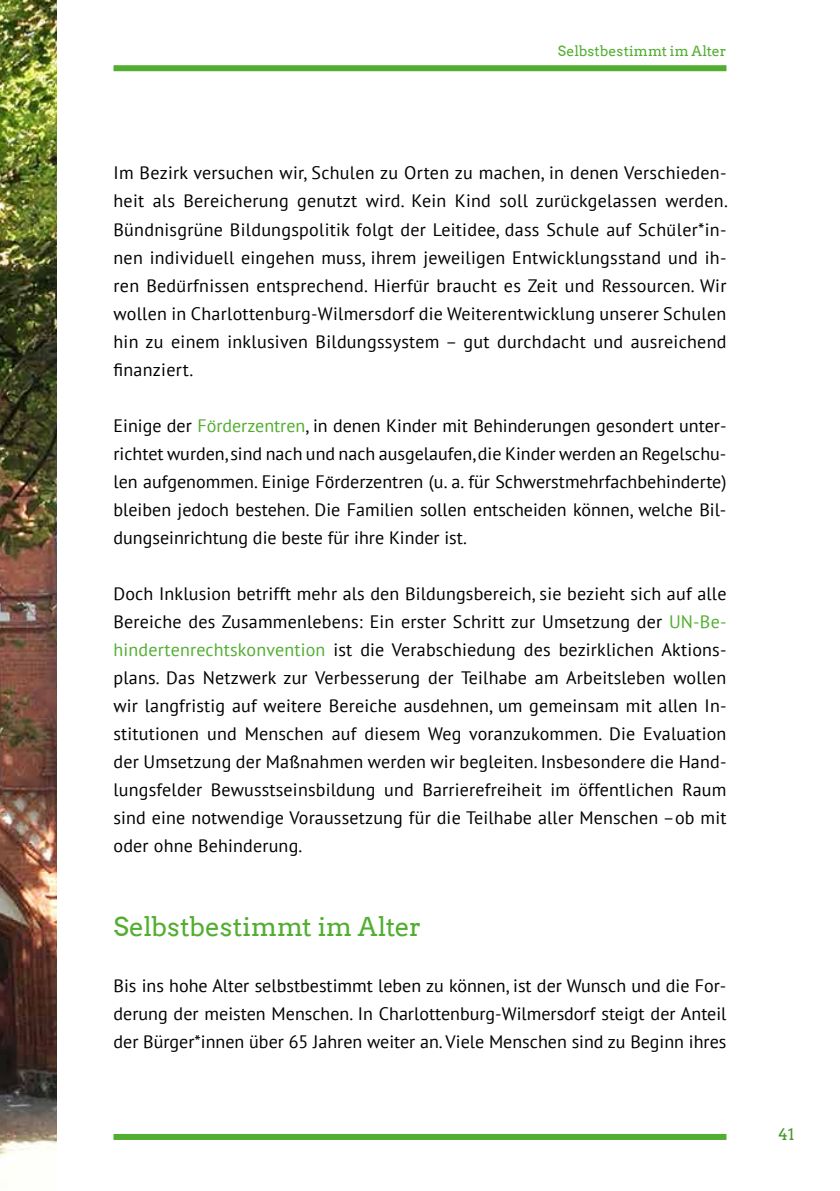
<style>
.page{position:relative;width:840px;height:1191px;background:#fff}
.page>*{position:absolute;margin:0;border:0;box-sizing:border-box;transform-origin:0 0}
.t1{font:26px "Arvo";letter-spacing:-.005em;color:#51ae30}
.t2{font:18px/28px "PT Sans";color:#000;text-align:justify}
.t3{font:16px "Arvo";color:#459629}
.t4{font:14px "Arvo";letter-spacing:.01em;color:#51ae30}
.s1{font-family:"Calibri"}
.s2{color:#51ae30}
.s3{font-family:"Calibri";color:#51ae30}
</style>
<div class="page">
<img style="left:0;top:0;width:57px;height:1170px">
<div style="left:113px;top:65px;width:613px;height:6px;background:#51ae30"></div>
<div style="left:113px;top:1134px;width:613px;height:6px;background:#51ae30"></div>
<p class="t4" style="left:557px;top:43px;width:170px">Selbstbestimmt im Alter</p>
<p class="t2" style="left:113px;top:159px;width:615px">Im Bezirk versuchen wir, Schulen zu Orten zu machen, in denen Verschieden&shy;heit als Bereicherung genutzt wird. Kein Kind soll zuru<span class="s1">̈</span>ckgelassen werden.<br>Bündnisgrüne Bildungspolitik folgt der Leitidee, dass Schule auf Schu<span class="s1">̈</span>ler*in&shy;nen individuell eingehen muss, ihrem jeweiligen Entwicklungsstand und ih&shy;ren Bedu<span class="s1">̈</span>rfnissen entsprechend. Hierfu<span class="s1">̈</span>r braucht es Zeit und Ressourcen. Wir wollen in Charlottenburg-Wilmersdorf die Weiterentwicklung unserer Schulen hin zu einem inklusiven Bildungssystem – gut durchdacht und ausreichend finanziert.</p>
<p class="t2" style="left:113px;top:411px;width:614px">Einige der <span class="s2">Fo</span><span class="s3">̈</span><span class="s2">rderzentren</span>, in denen Kinder mit Behinderungen gesondert unter&shy;richtet wurden, sind nach und nach ausgelaufen, die Kinder werden an Regelschu&shy;len aufgenommen. Einige Fo<span class="s1">̈</span>rderzentren (u. a. für Schwerstmehrfachbehinderte) bleiben jedoch bestehen. Die Familien sollen entscheiden können, welche Bil&shy;dungseinrichtung die beste für ihre Kinder ist.</p>
<p class="t2" style="left:113px;top:579px;width:614px">Doch Inklusion betrifft mehr als den Bildungsbereich, sie bezieht sich auf alle Bereiche des Zusammenlebens: Ein erster Schritt zur Umsetzung der <span class="s2">UN-Be&shy;hindertenrechtskonvention</span> ist die Verabschiedung des bezirklichen Aktions&shy;plans. Das Netzwerk zur Verbesserung der Teilhabe am Arbeitsleben wollen wir langfristig auf weitere Bereiche ausdehnen, um gemeinsam mit allen In&shy;stitutionen und Menschen auf diesem Weg voranzukommen. Die Evaluation der Umsetzung der Maßnahmen werden wir begleiten. Insbesondere die Hand&shy;lungsfelder Bewusstseinsbildung und Barrierefreiheit im öffentlichen Raum sind eine notwendige Voraussetzung für die Teilhabe aller Menschen –ob mit oder ohne Behinderung.</p>
<h1 class="t1" style="left:113px;top:910px;width:309px">Selbstbestimmt im Alter</h1>
<p class="t2" style="left:113px;top:971px;width:614px">Bis ins hohe Alter selbstbestimmt leben zu können, ist der Wunsch und die For&shy;derung der meisten Menschen. In Charlottenburg-Wilmersdorf steigt der Anteil der Bürger*innen über 65 Jahren weiter an. Viele Menschen sind zu Beginn ihres</p>
<p class="t3" style="left:777px;top:1124px;width:18px">41</p>
</div>
